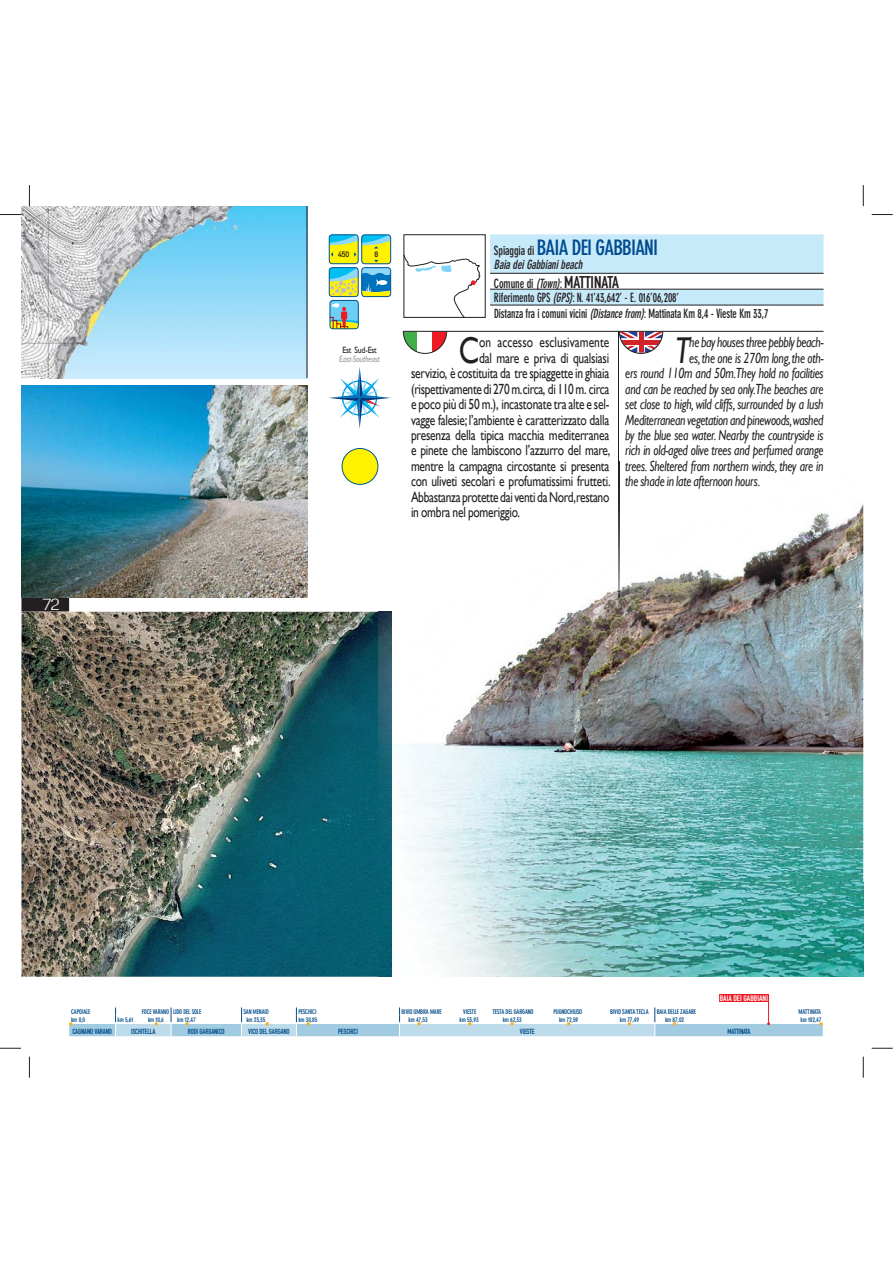
<style>
.page{position:relative;width:893px;height:1263px;background:#fff}
.page>*{position:absolute;margin:0;border:0;box-sizing:border-box;transform-origin:0 0}
.t1{font:37.35px "Gill Sans";color:#231f20;scale:.78 1}
.t2{font:italic 37.35px "Gill Sans";color:#231f20;scale:.78 1}
.t3{font:700 condensed 21px "DIN Neuzeit Grotesk";letter-spacing:-.04em;color:#004a8f}
.t4{font:14.7px "Gill Sans";letter-spacing:-.02em;color:#231f20;scale:.78 1}
.t5{font:italic 14.7px "Gill Sans";letter-spacing:-.02em;color:#231f20;scale:.78 1}
.t6{font:14.7px "Gill Sans";letter-spacing:.005em;color:#231f20;scale:.78 1}
.t7{font:700 condensed 12.6px/15.9px "DIN Neuzeit Grotesk";letter-spacing:-.01em;color:#231f20;scale:.85 1}
.t8{font:italic 700 condensed 12.6px/18.8px "DIN Neuzeit Grotesk";color:#231f20;scale:.9 1}
.t9{font:italic 9.15px "Gill Sans";letter-spacing:-.02em;color:#939598;scale:.85 1}
.t10{font:9.15px "Gill Sans";letter-spacing:-.02em;color:#231f20;scale:.85 1}
.t11{font:7.95px "DIN Engschrift";color:#fff;scale:1.06 1}
.t12{font:7.8px "DIN Mittelschrift";color:#231f20}
.t13{font:7.35px "DIN Engschrift";letter-spacing:-.02em;color:#004b88}
.t14{font:700 condensed 6.45px "DIN Neuzeit Grotesk";letter-spacing:-.03em;color:#004b88}
.s1{font-size:12.6px;color:#231f20}
.s2{font-style:normal}
.s3{font-family:"DIN Engschrift";font-weight:400;font-style:normal;font-stretch:normal;font-size:16.8px}
.s4{font-style:italic}
</style>
<div class="page">
<div style="left:21px;top:598px;width:48px;height:14px;background:#231f20"></div>
<img style="left:21px;top:386px;width:286px;height:212px">
<hr style="left:618px;top:331px;width:1px;height:267px;background:#231f20">
<svg style="left:403px;top:332px;width:44px;height:22px"></svg>
<svg style="left:619px;top:332px;width:44px;height:22px"></svg>
<hr style="left:403px;top:331px;width:420px;height:1px;background:#231f20">
<div style="left:361px;top:234px;width:30px;height:30px;border:1px solid #00548e;border-radius:3px"></div>
<div style="left:329px;top:234px;width:30px;height:30px;border:1px solid #00548e;border-radius:3px"></div>
<svg style="left:328px;top:235px;width:64px;height:94px"></svg>
<img style="left:21px;top:612px;width:358px;height:365px">
<div style="left:403px;top:234px;width:82px;height:84px;border:1px solid #231f20"></div>
<svg style="left:490px;top:234px;width:333px;height:71px"></svg>
<hr style="left:490px;top:273px;width:333px;height:1px;background:#231f20">
<hr style="left:490px;top:289px;width:333px;height:1px;background:#231f20">
<hr style="left:490px;top:305px;width:333px;height:1px;background:#231f20">
<div style="left:342px;top:448px;width:36px;height:36px;background:#fff200;border-radius:50%"></div>
<div style="left:341px;top:448px;width:37px;height:37px;border:1px solid #00548e;border-radius:50%"></div>
<svg style="left:403px;top:254px;width:77px;height:64px"></svg>
<svg style="left:69px;top:995px;width:754px;height:41px"></svg>
<div style="left:719px;top:994px;width:50px;height:8px;background:#ed1c24"></div>
<img style="left:21px;top:207px;width:286px;height:171px">
<svg style="left:329px;top:367px;width:62px;height:62px"></svg>
<img style="left:379px;top:461px;width:484px;height:422px">
<img style="left:391px;top:883px;width:472px;height:94px">
<img style="left:618px;top:461px;width:1px;height:137px">
<img style="left:379px;top:612px;width:12px;height:365px">
<hr style="left:307px;top:207px;width:1px;height:171px;background:#231f20">
<svg style="left:0;top:214px;width:21px;height:1px"></svg>
<svg style="left:872px;top:214px;width:21px;height:1px"></svg>
<svg style="left:0;top:1048px;width:21px;height:1px"></svg>
<svg style="left:872px;top:1048px;width:21px;height:1px"></svg>
<svg style="left:29px;top:185px;width:1px;height:21px"></svg>
<svg style="left:29px;top:1057px;width:1px;height:21px"></svg>
<svg style="left:863px;top:185px;width:1px;height:21px"></svg>
<svg style="left:863px;top:1057px;width:1px;height:21px"></svg>
<p class="t12" style="left:338px;top:252px;width:13px">450</p>
<p class="t12" style="left:374px;top:252px;width:5px">8</p>
<p class="t10" style="left:342px;top:345px;width:42px">Est Sud-Est</p>
<p class="t9" style="left:339px;top:353px;width:49px">East-Southeast</p>
<h2 class="t3" style="left:494px;top:239px;width:166px"><span class="s1">Spiaggia di</span> BAIA DEI GABBIANI</h2>
<p class="t8" style="left:494px;top:256px;width:140px">Baia deiGabbianibeach<br><span class="s2">Comune di</span> (Town)<span class="s2">:</span> <span class="s3">MATTINATA</span></p>
<p class="t7" style="left:494px;top:290px;width:325px">Riferimento GPS <span class="s4">(GPS)</span>: N. 41’43,642’ - E. 016’06,208’<br>Distanza fra i comuni vicini <span class="s4">(Distance from)</span>: Mattinata Km 8,4 - Vieste Km 33,7</p>
<h1 class="t1" style="left:459px;top:329px;width:28px">C</h1>
<p class="t6" style="left:479px;top:334px;width:169px">on accesso esclusivamente</p>
<p class="t4" style="left:479px;top:349px;width:169px">dal mare e priva di qualsiasi</p>
<p class="t4" style="left:411px;top:365px;width:256px">servizio, è costituita da tre spiaggette in ghiaia</p>
<p class="t4" style="left:411px;top:380px;width:256px">(rispettivamente di 270 m.circa, di 110 m. circa</p>
<p class="t4" style="left:411px;top:396px;width:256px">e poco più di 50 m.), incastonate tra alte e sel-</p>
<p class="t4" style="left:411px;top:411px;width:256px">vagge falesie; l’ambiente è caratterizzato dalla</p>
<p class="t4" style="left:411px;top:426px;width:256px">presenza della tipica macchia mediterranea</p>
<p class="t4" style="left:411px;top:442px;width:257px">e pinete che lambiscono l’azzurro del mare,</p>
<p class="t4" style="left:411px;top:457px;width:256px">mentre la campagna circostante si presenta</p>
<p class="t4" style="left:411px;top:473px;width:257px">con uliveti secolari e profumatissimi frutteti.</p>
<p class="t4" style="left:411px;top:488px;width:256px">Abbastanza protette dai venti da Nord,restano</p>
<p class="t4" style="left:411px;top:504px;width:141px">in ombra nel pomeriggio.</p>
<h1 class="t2" style="left:675px;top:329px;width:21px">T</h1>
<p class="t5" style="left:689px;top:334px;width:174px">he bay houses three pebbly beach-</p>
<p class="t5" style="left:689px;top:350px;width:174px">es, the one is 270m long, the oth-</p>
<p class="t5" style="left:625px;top:365px;width:256px">ers round 110m and 50m.They hold no facilities</p>
<p class="t5" style="left:625px;top:380px;width:256px">and can be reached by sea only.The beaches are</p>
<p class="t5" style="left:625px;top:396px;width:256px">set close to high, wild cliffs, surrounded by a lush</p>
<p class="t5" style="left:625px;top:411px;width:256px">Mediterranean vegetation and pinewoods,washed</p>
<p class="t5" style="left:625px;top:427px;width:256px">by the blue sea water. Nearby the countryside is</p>
<p class="t5" style="left:625px;top:442px;width:256px">rich in old-aged olive trees and perfumed orange</p>
<p class="t5" style="left:625px;top:457px;width:256px">trees. Sheltered from northern winds, they are in</p>
<p class="t5" style="left:625px;top:473px;width:175px">the shade in late afternoon hours.</p>
<p class="t11" style="left:720px;top:995px;width:47px">BAIA DEI GABBIANI</p>
<p class="t14" style="left:71px;top:1010px;width:21px">CAPOIALE</p>
<p class="t14" style="left:142px;top:1010px;width:61px">FOCE VARANO LIDO DEL SOLE</p>
<p class="t14" style="left:243px;top:1010px;width:27px">SAN MENAIO</p>
<p class="t14" style="left:298px;top:1010px;width:20px">PESCHICI</p>
<p class="t14" style="left:401px;top:1010px;width:42px">BIVIO UMBRA MARE</p>
<p class="t14" style="left:463px;top:1010px;width:15px">VIESTE</p>
<p class="t14" style="left:492px;top:1010px;width:43px">TESTA DEL GARGANO</p>
<p class="t14" style="left:553px;top:1010px;width:30px">PUGNOCHIUSO</p>
<p class="t14" style="left:610px;top:1010px;width:40px">BIVIO SANTA TECLA</p>
<p class="t14" style="left:657px;top:1010px;width:41px">BAIA DELLE ZAGARE</p>
<p class="t14" style="left:799px;top:1010px;width:24px">MATTINATA</p>
<p class="t14" style="left:71px;top:1017px;width:16px">km 0,0</p>
<p class="t14" style="left:118px;top:1017px;width:17px">km 5,61</p>
<p class="t14" style="left:148px;top:1017px;width:17px">km 10,6</p>
<p class="t14" style="left:177px;top:1017px;width:20px">km 12,47</p>
<p class="t14" style="left:246px;top:1017px;width:21px">km 23,35</p>
<p class="t14" style="left:298px;top:1017px;width:21px">km 30,85</p>
<p class="t14" style="left:409px;top:1017px;width:21px">km 47,53</p>
<p class="t14" style="left:460px;top:1017px;width:21px">km 53,93</p>
<p class="t14" style="left:503px;top:1017px;width:21px">km 62,33</p>
<p class="t14" style="left:559px;top:1017px;width:21px">km 72,59</p>
<p class="t14" style="left:620px;top:1017px;width:21px">km 77,49</p>
<p class="t14" style="left:665px;top:1017px;width:21px">km 87,02</p>
<p class="t14" style="left:800px;top:1017px;width:22px">km 102,47</p>
<p class="t13" style="left:72px;top:1028px;width:41px">CAGNANO VARANO</p>
<p class="t13" style="left:131px;top:1028px;width:26px">ISCHITELLA</p>
<p class="t13" style="left:188px;top:1028px;width:38px">RODI GARGANICO</p>
<p class="t13" style="left:248px;top:1028px;width:43px">VICO DEL GARGANO</p>
<p class="t13" style="left:338px;top:1028px;width:21px">PESCHICI</p>
<p class="t13" style="left:520px;top:1028px;width:16px">VIESTE</p>
<p class="t13" style="left:728px;top:1028px;width:24px">MATTINATA</p>
</div>
